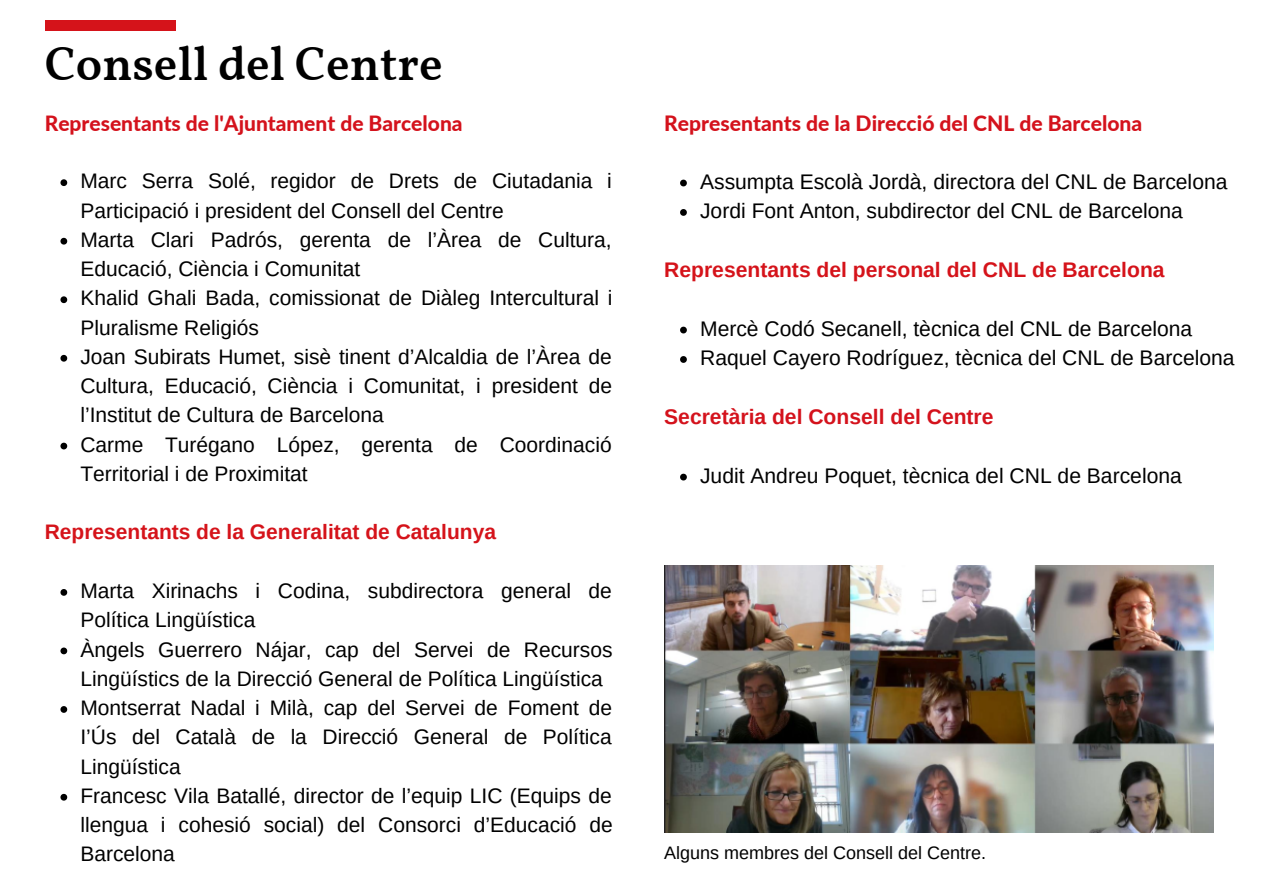
<style>
.page{position:relative;width:1263px;height:894px;background:#fff}
.page>*{position:absolute;margin:0;border:0;box-sizing:border-box;transform-origin:0 0}
.t1{font:600 48px "Vollkorn";color:#000}
.t2{font:21.15px/29.4px "Arimo";color:#000}
.t3{font:800 21.15px "Lato";color:#d4121c}
.t4{font:700 21.15px "Arimo";color:#d5131a}
.t5{font:700 21.15px "Arimo";color:#d4121c}
.t6{font:21px/29.2px "Arimo";color:#000}
.t7{font:700 21px "Arimo";color:#d5131a}
.t8{font:800 21px "Lato";color:#d4121c}
.t9{font:18px "Arimo";color:#000}
</style>
<div class="page">
<div style="left:45px;top:20px;width:131px;height:11px;background:#d5131a"></div>
<img style="left:664px;top:565px;width:549px;height:267px">
<svg style="left:60px;top:179px;width:7px;height:7px"></svg>
<svg style="left:60px;top:238px;width:7px;height:6px"></svg>
<svg style="left:60px;top:296px;width:7px;height:7px"></svg>
<svg style="left:60px;top:355px;width:7px;height:6px"></svg>
<svg style="left:60px;top:442px;width:7px;height:7px"></svg>
<svg style="left:60px;top:589px;width:7px;height:6px"></svg>
<svg style="left:60px;top:647px;width:7px;height:7px"></svg>
<svg style="left:60px;top:706px;width:7px;height:6px"></svg>
<svg style="left:60px;top:793px;width:7px;height:7px"></svg>
<svg style="left:680px;top:179px;width:7px;height:7px"></svg>
<svg style="left:680px;top:209px;width:7px;height:7px"></svg>
<svg style="left:680px;top:326px;width:7px;height:7px"></svg>
<svg style="left:680px;top:356px;width:7px;height:7px"></svg>
<svg style="left:680px;top:473px;width:7px;height:7px"></svg>
<h1 class="t1" style="left:45px;top:44px;width:399px">Consell del Centre</h1>
<p class="t8" style="left:45px;top:110px;width:419px">Representants de l'Ajuntament de Barcelona</p>
<p class="t6" style="left:80px;top:166px;width:534px">Marc Serra Solé, regidor de Drets de Ciutadania i Participació i president del Consell del Centre<br>Marta Clari Padrós, gerenta de l’Àrea de Cultura, Educació, Ciència i Comunitat<br>Khalid Ghali Bada, comissionat de Diàleg Intercultural i Pluralisme Religiós<br>Joan Subirats Humet, sisè tinent d’Alcaldia de l’Àrea de Cultura, Educació, Ciència i Comunitat, i president de l’Institut de Cultura de Barcelona<br>Carme Turégano López, gerenta de Coordinació Territorial i de Proximitat</p>
<p class="t7" style="left:45px;top:520px;width:453px">Representants de la Generalitat de Catalunya</p>
<p class="t6" style="left:80px;top:576px;width:534px">Marta Xirinachs i Codina, subdirectora general de Política Lingüística<br>Àngels Guerrero Nájar, cap del Servei de Recursos Lingüístics de la Direcció General de Política Lingüística Montserrat Nadal i Milà, cap del Servei de Foment de I’Ús del Català de la Direcció General de Política Lingüística<br>Francesc Vila Batallé, director de l’equip LIC (Equips de llengua i cohesió social) del Consorci d’Educació de Barcelona</p>
<p class="t3" style="left:664px;top:110px;width:480px">Representants de la Direcció del CNL de Barcelona</p>
<p class="t2" style="left:700px;top:166px;width:529px">Assumpta Escolà Jordà, directora del CNL de Barcelona<br>Jordi Font Anton, subdirector del CNL de Barcelona</p>
<p class="t4" style="left:664px;top:258px;width:502px">Representants del personal del CNL de Barcelona</p>
<p class="t2" style="left:700px;top:313px;width:536px">Mercè Codó Secanell, tècnica del CNL de Barcelona<br>Raquel Cayero Rodríguez, tècnica del CNL de Barcelona</p>
<p class="t5" style="left:664px;top:404px;width:331px">Secretària del Consell del Centre</p>
<p class="t2" style="left:700px;top:460px;width:483px">Judit Andreu Poquet, tècnica del CNL de Barcelona</p>
<p class="t9" style="left:664px;top:842px;width:323px">Alguns membres del Consell del Centre.</p>
</div>
